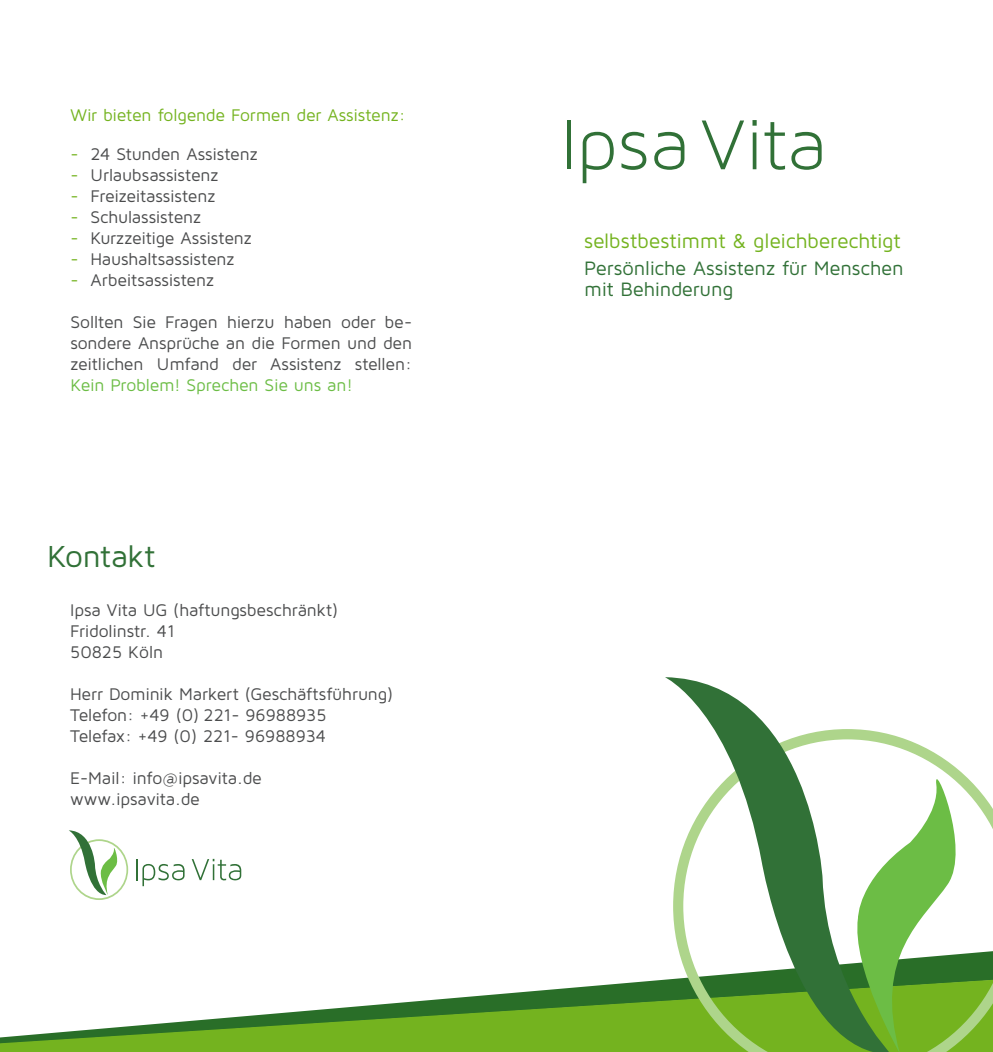
<style>
.page{position:relative;width:993px;height:1052px;background:#fff}
.page>*{position:absolute;margin:0;border:0;box-sizing:border-box;transform-origin:0 0}
.t1{font:31.5px "Maven Pro";letter-spacing:-.015em;color:#317137}
.t2{font:21px "Maven Pro";letter-spacing:-.015em;color:#74b31f}
.t3{font:20.12px/21px "Maven Pro";letter-spacing:-.015em;color:#317137}
.t4{font:17.5px/21px "Maven Pro";letter-spacing:-.01em;color:#4b4c4d}
.t5{font:17.5px "Maven Pro";letter-spacing:-.01em;color:#74b31f}
.t6{font:17.5px "Maven Pro";letter-spacing:-.015em;color:#6cbd45}
.s1{color:#74b31f}
</style>
<div class="page">
<svg style="left:69px;top:830px;width:59px;height:70px"></svg>
<svg style="left:136px;top:859px;width:48px;height:27px"></svg>
<svg style="left:192px;top:859px;width:49px;height:21px"></svg>
<svg style="left:0;top:979px;width:664px;height:73px"></svg>
<svg style="left:891px;top:734px;width:101px;height:318px"></svg>
<svg style="left:664px;top:677px;width:227px;height:375px"></svg>
<svg style="left:850px;top:756px;width:121px;height:296px"></svg>
<svg style="left:567px;top:120px;width:3px;height:49px"></svg>
<svg style="left:582px;top:132px;width:31px;height:51px"></svg>
<svg style="left:621px;top:132px;width:25px;height:38px"></svg>
<svg style="left:654px;top:132px;width:30px;height:38px"></svg>
<svg style="left:701px;top:120px;width:42px;height:49px"></svg>
<svg style="left:752px;top:120px;width:4px;height:6px"></svg>
<svg style="left:752px;top:132px;width:4px;height:37px"></svg>
<svg style="left:764px;top:122px;width:20px;height:48px"></svg>
<svg style="left:791px;top:132px;width:30px;height:38px"></svg>
<p class="t5" style="left:70px;top:104px;width:337px">Wir bieten folgende Formen der Assistenz:</p>
<p class="t4" style="left:70px;top:143px;width:189px"><span class="s1">-</span> 24 Stunden Assistenz</p>
<p class="t4" style="left:70px;top:164px;width:150px"><span class="s1">-</span> Urlaubsassistenz</p>
<p class="t4" style="left:70px;top:185px;width:147px"><span class="s1">-</span> Freizeitassistenz</p>
<p class="t4" style="left:70px;top:206px;width:132px"><span class="s1">-</span> Schulassistenz</p>
<p class="t4" style="left:70px;top:227px;width:183px"><span class="s1">-</span> Kurzzeitige Assistenz</p>
<p class="t4" style="left:70px;top:248px;width:166px"><span class="s1">-</span> Haushaltsassistenz</p>
<p class="t4" style="left:70px;top:269px;width:145px"><span class="s1">-</span> Arbeitsassistenz</p>
<p class="t4" style="left:70px;top:311px;width:343px;text-align:justify">Sollten Sie Fragen hierzu haben oder be&shy;sondere Ansprüche an die Formen und den zeitlichen Umfand der Assistenz stellen:</p>
<p class="t6" style="left:70px;top:374px;width:284px">Kein Problem! Sprechen Sie uns an!</p>
<h1 class="t1" style="left:47px;top:536px;width:110px">Kontakt</h1>
<p class="t4" style="left:70px;top:599px;width:269px">Ipsa Vita UG (haftungsbeschränkt)<br>Fridolinstr. 41<br>50825 Köln</p>
<p class="t4" style="left:70px;top:683px;width:324px">Herr Dominik Markert (Geschäftsführung)<br>Telefon: +49 (0) 221- 96988935<br>Telefax: +49 (0) 221- 96988934</p>
<p class="t4" style="left:70px;top:767px;width:193px">E-Mail: info@ipsavita.de www.ipsavita.de</p>
<p class="t2" style="left:584px;top:228px;width:318px">selbstbestimmt &amp; gleichberechtigt</p>
<p class="t3" style="left:584px;top:257px;width:321px">Persönliche Assistenz für Menschen mit Behinderung</p>
</div>
